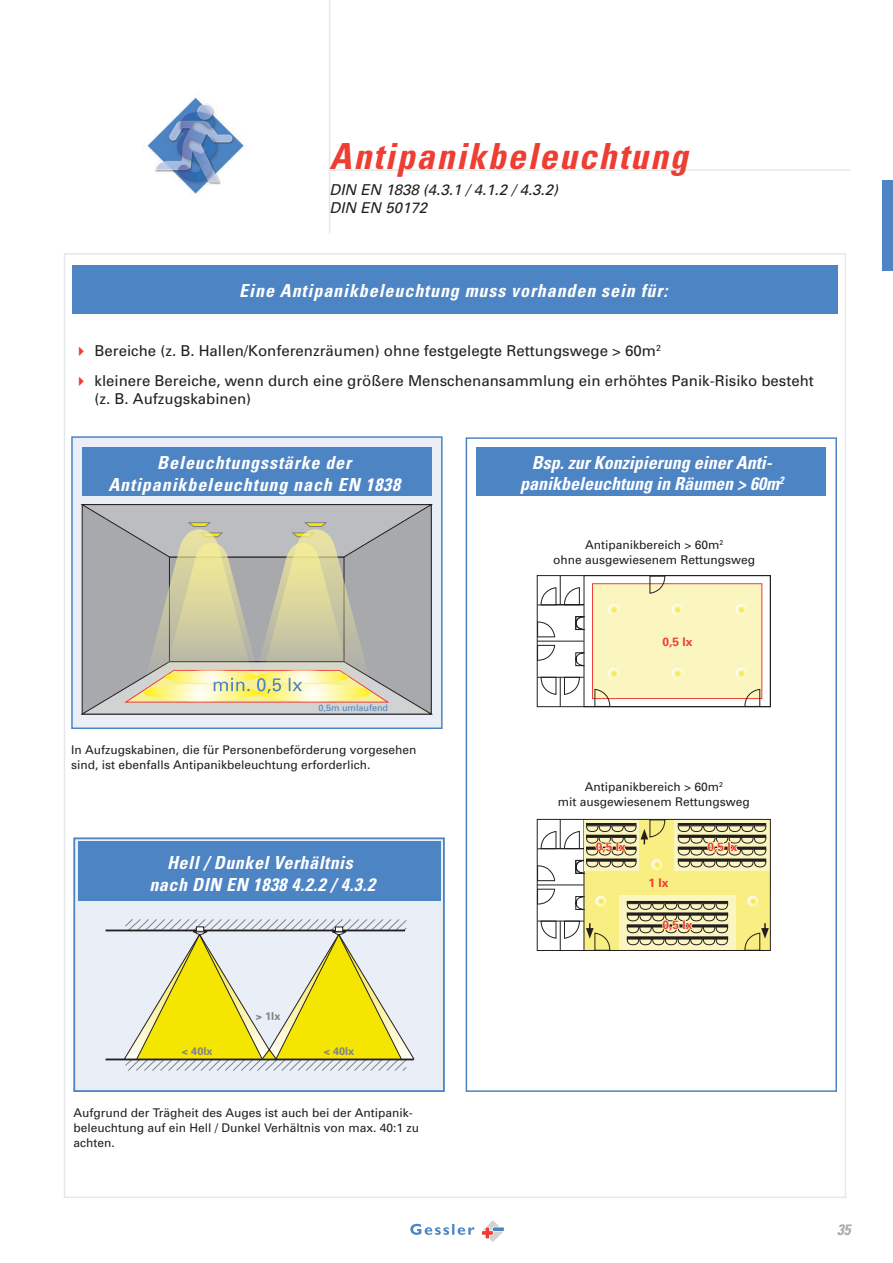
<style>
.page{position:relative;width:893px;height:1263px;background:#fff}
.page>*{position:absolute;margin:0;border:0;box-sizing:border-box;transform-origin:0 0}
.t1{font:italic 700 condensed 36px "Univers";letter-spacing:.05em;color:#ee3e34}
.t2{font:italic 700 condensed 18px/21.6px "Univers";letter-spacing:.05em;color:#fff;text-align:center}
.t3{font:italic 700 condensed 18px/21.6px "Univers";color:#fff;text-align:center}
.t4{font:italic 700 condensed 18px/21.6px "Univers";letter-spacing:.03em;color:#fff;text-align:center}
.t5{font:15px/30px "Univers";color:#231f20}
.t6{font:italic 15px/18px "Univers";color:#231f20}
.t7{font:italic 700 condensed 15px "Univers";color:#a8a9ad}
.t8{font:12px/15px "Univers";color:#231f20}
.t9{font:700 12px "Univers";color:#ee3e34}
.t10{font:700 10.95px "Univers";color:#808285}
.t11{font:9px "Univers";color:#4d84c4}
</style>
<div class="page">
<hr style="left:330px;top:169px;width:520px;height:2px;background:#e6e7e9">
<hr style="left:329px;top:0;width:1px;height:234px;background:#e6e7e9">
<svg style="left:482px;top:1220px;width:21px;height:22px"></svg>
<svg style="left:410px;top:1224px;width:65px;height:11px"></svg>
<div style="left:882px;top:180px;width:11px;height:91px;background:#4d84c4"></div>
<div style="left:466px;top:437px;width:371px;height:655px;background:#fff;border:2px solid #4d84c4"></div>
<div style="left:477px;top:447px;width:349px;height:49px;background:#4d84c4"></div>
<div style="left:592px;top:583px;width:170px;height:116px;background:#fbf6bf;border:1px solid #ee3e34"></div>
<div style="left:72px;top:265px;width:766px;height:49px;background:#4d84c4"></div>
<div style="left:71px;top:436px;width:372px;height:293px;background:#eaeef7;border:2px solid #4d84c4"></div>
<div style="left:82px;top:447px;width:350px;height:49px;background:#4d84c4"></div>
<div style="left:537px;top:575px;width:234px;height:132px;border:1px solid #231f20"></div>
<hr style="left:537px;top:605px;width:47px;height:1px;background:#231f20">
<hr style="left:537px;top:641px;width:47px;height:1px;background:#231f20">
<hr style="left:537px;top:677px;width:47px;height:1px;background:#231f20">
<svg style="left:575px;top:652px;width:10px;height:14px"></svg>
<svg style="left:575px;top:616px;width:10px;height:14px"></svg>
<svg style="left:540px;top:576px;width:40px;height:30px"></svg>
<svg style="left:540px;top:676px;width:40px;height:30px"></svg>
<svg style="left:537px;top:645px;width:18px;height:16px"></svg>
<svg style="left:537px;top:622px;width:18px;height:16px"></svg>
<svg style="left:744px;top:689px;width:16px;height:18px"></svg>
<svg style="left:594px;top:689px;width:16px;height:18px"></svg>
<svg style="left:649px;top:575px;width:17px;height:19px"></svg>
<svg style="left:608px;top:604px;width:11px;height:11px"></svg>
<svg style="left:672px;top:604px;width:11px;height:11px"></svg>
<svg style="left:736px;top:604px;width:10px;height:11px"></svg>
<svg style="left:608px;top:668px;width:11px;height:10px"></svg>
<svg style="left:672px;top:668px;width:11px;height:10px"></svg>
<svg style="left:736px;top:668px;width:10px;height:10px"></svg>
<div style="left:639px;top:820px;width:35px;height:52px;background:#f9ee82"></div>
<div style="left:735px;top:871px;width:35px;height:79px;background:#f9ee82"></div>
<div style="left:584px;top:871px;width:186px;height:24px;background:#f9ee82"></div>
<div style="left:584px;top:871px;width:35px;height:79px;background:#f9ee82"></div>
<hr style="left:537px;top:848px;width:47px;height:1px;background:#231f20">
<hr style="left:537px;top:884px;width:47px;height:1px;background:#231f20">
<hr style="left:537px;top:921px;width:47px;height:1px;background:#231f20">
<hr style="left:560px;top:819px;width:1px;height:30px;background:#231f20">
<svg style="left:540px;top:831px;width:17px;height:18px"></svg>
<svg style="left:575px;top:896px;width:9px;height:14px"></svg>
<svg style="left:540px;top:920px;width:40px;height:29px"></svg>
<svg style="left:539px;top:888px;width:16px;height:17px"></svg>
<svg style="left:539px;top:866px;width:16px;height:15px"></svg>
<svg style="left:595px;top:896px;width:11px;height:10px"></svg>
<svg style="left:747px;top:896px;width:11px;height:10px"></svg>
<hr style="left:584px;top:819px;width:1px;height:131px;background:#231f20">
<svg style="left:586px;top:923px;width:24px;height:26px"></svg>
<svg style="left:744px;top:923px;width:25px;height:26px"></svg>
<div style="left:73px;top:837px;width:372px;height:255px;background:#eaeef7;border:2px solid #4d84c4"></div>
<div style="left:79px;top:841px;width:362px;height:60px;background:#4d84c4"></div>
<hr style="left:106px;top:1058px;width:308px;height:2px;background:#231f20">
<hr style="left:106px;top:929px;width:299px;height:2px;background:#231f20">
<svg style="left:124px;top:919px;width:291px;height:152px"></svg>
<svg style="left:674px;top:821px;width:95px;height:50px"></svg>
<svg style="left:619px;top:895px;width:117px;height:54px;background:#e9e4b1"></svg>
<div style="left:678px;top:823px;width:88px;height:2px;border:1px solid #231f20"></div>
<div style="left:627px;top:901px;width:101px;height:2px;border:1px solid #231f20"></div>
<svg style="left:626px;top:939px;width:103px;height:6px"></svg>
<div style="left:627px;top:937px;width:101px;height:1px;border:1px solid #231f20"></div>
<svg style="left:677px;top:861px;width:90px;height:6px"></svg>
<div style="left:678px;top:859px;width:88px;height:1px;border:1px solid #231f20"></div>
<div style="left:537px;top:819px;width:234px;height:132px;border:1px solid #231f20"></div>
<svg style="left:677px;top:825px;width:90px;height:30px;background:#b0ab87"></svg>
<svg style="left:626px;top:903px;width:103px;height:30px;background:#aeaa86"></svg>
<svg style="left:564px;top:819px;width:102px;height:55px"></svg>
<img style="left:147px;top:97px;width:97px;height:97px">
<svg style="left:81px;top:504px;width:351px;height:211px;background:#bdbbab"></svg>
<h1 class="t1" style="left:330px;top:134px;width:360px">Antipanikbeleuchtung</h1>
<p class="t6" style="left:330px;top:181px;width:230px">DIN EN 1838 (4.3.1 / 4.1.2 / 4.3.2)<br>DIN EN 50172</p>
<h2 class="t2" style="left:239px;top:279px;width:430px">Eine Antipanikbeleuchtung muss vorhanden sein für:</h2>
<p class="t5" style="left:95px;top:335px;width:721px">Bereiche (z. B. Hallen/Konferenzräumen) ohne festgelegte Rettungswege &gt; 60m<sup>2<br></sup>kleinere Bereiche, wenn durch eine größere Menschenansammlung ein erhöhtes Panik-Risiko besteht</p>
<p class="t5" style="left:95px;top:383px;width:158px">(z. B. Aufzugskabinen)</p>
<h2 class="t2" style="left:108px;top:452px;width:293px">Beleuchtungsstärke der<br>Antipanikbeleuchtung nach EN 1838</h2>
<p class="t11" style="left:319px;top:702px;width:71px">0,5m umlaufend</p>
<p class="t8" style="left:71px;top:742px;width:347px">In Aufzugskabinen, die für Personenbeförderung vorgesehen sind, ist ebenfalls Antipanikbeleuchtung erforderlich.</p>
<h2 class="t4" style="left:149px;top:851px;width:227px">Hell / Dunkel Verhältnis nach DIN EN 1838 4.2.2 / 4.3.2</h2>
<h2 class="t3" style="left:520px;top:451px;width:265px">Bsp. zur Konzipierung einer Anti&shy;panikbeleuchtung in Räumen &gt; 60m<sup>2</sup></h2>
<p class="t8" style="left:553px;top:537px;width:204px;text-align:center">Antipanikbereich &gt; 60m<sup>2<br></sup>ohne ausgewiesenem Rettungsweg</p>
<p class="t9" style="left:663px;top:634px;width:32px">0,5 lx</p>
<p class="t8" style="left:558px;top:779px;width:194px;text-align:center">Antipanikbereich &gt; 60m<sup>2<br></sup>mit ausgewiesenem Rettungsweg</p>
<p class="t9" style="left:596px;top:839px;width:32px">0,5 lx</p>
<p class="t9" style="left:648px;top:876px;width:22px">1 lx</p>
<p class="t9" style="left:663px;top:917px;width:32px">0,5 lx</p>
<p class="t9" style="left:707px;top:839px;width:32px">0,5 lx</p>
<p class="t10" style="left:182px;top:1044px;width:32px">&lt; 40lx</p>
<p class="t10" style="left:256px;top:1009px;width:26px">&gt; 1lx</p>
<p class="t10" style="left:324px;top:1044px;width:32px">&lt; 40lx</p>
<p class="t8" style="left:73px;top:1105px;width:347px">Aufgrund der Trägheit des Auges ist auch bei der Antipanik&shy;beleuchtung auf ein Hell / Dunkel Verhältnis von max. 40:1 zu achten.</p>
<p class="t7" style="left:837px;top:1220px;width:15px">35</p>
</div>
